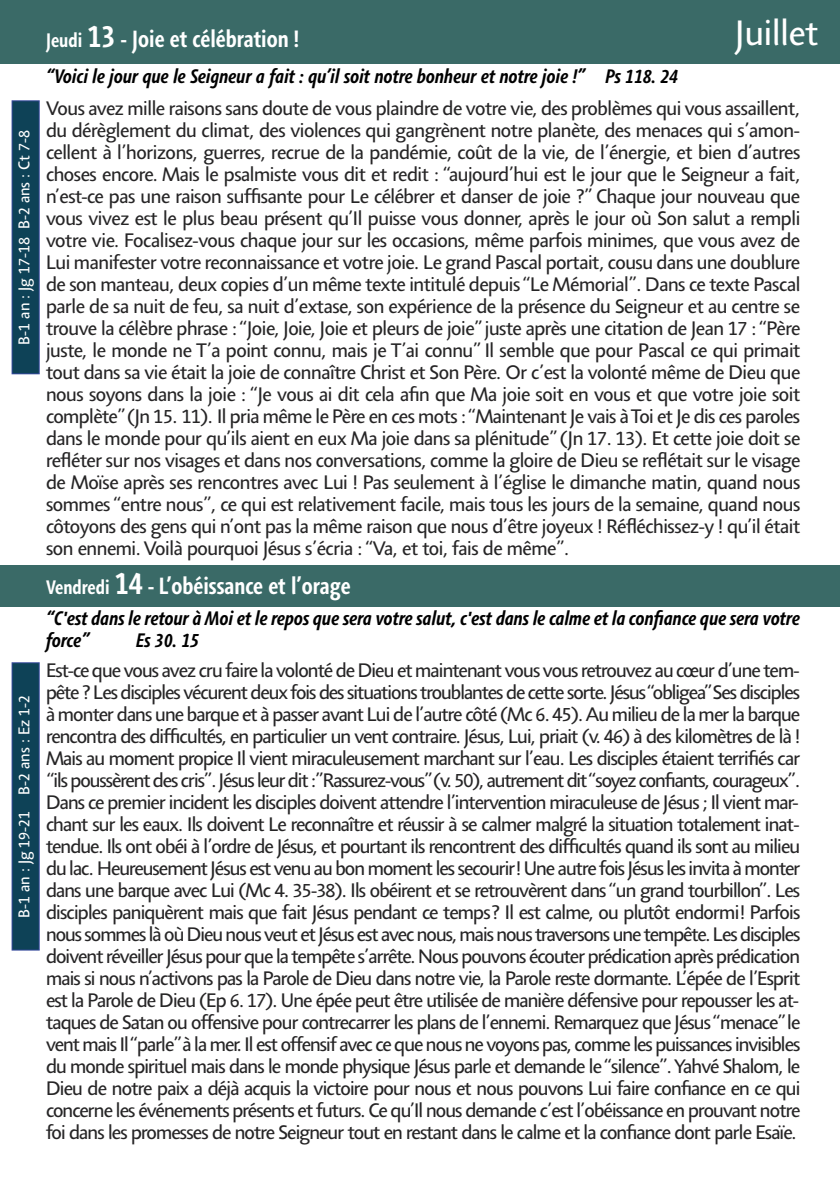
<style>
.page{position:relative;width:840px;height:1191px;background:#fff}
.page>*{position:absolute;margin:0;border:0;box-sizing:border-box;transform-origin:0 0}
.t1{font:36px "Agilita LT Std";color:#fff}
.t2{font:700 condensed 24px "Agilita LT Std";color:#fff}
.t3{font:20px/22px "Agilita LT Std";letter-spacing:-.04em;color:#262526;text-align:justify}
.t4{font:italic 700 condensed 20px/22px "Agilita LT Std";color:#000}
.t5{font:16px "Agilita LT Std";color:#fff}
.s1{font-size:20px}
.s2{font-size:32px}
</style>
<div class="page">
<div style="left:0;top:0;width:839px;height:64px;background:#3a6a67"></div>
<div style="left:0;top:565px;width:839px;height:41px;background:#3a6a67"></div>
<div style="left:13px;top:101px;width:26px;height:272px;background:#0e4257"></div>
<div style="left:12px;top:100px;width:28px;height:274px;border:1px solid #33489a"></div>
<div style="left:13px;top:663px;width:26px;height:286px;background:#0e4257"></div>
<div style="left:12px;top:662px;width:28px;height:288px;border:1px solid #33489a"></div>
<p class="t5" style="left:15px;top:344px;width:216px;rotate:-90deg">B-1 an : Jg 17-18 B-2 ans : Ct 7-8</p>
<p class="t5" style="left:15px;top:918px;width:225px;rotate:-90deg">B-1 an : Jg 19-21 B-2 ans : Ez 1-2</p>
<p class="t2" style="left:46px;top:29px;width:254px"><span class="s1">Jeudi</span> <span class="s2">13</span> - Joie et célébration !</p>
<h1 class="t1" style="left:734px;top:12px;width:84px">Juillet</h1>
<p class="t4" style="left:46px;top:66px;width:633px">“Voici le jour que le Seigneur a fait : qu’il soit notre bonheur et notre joie !” Ps 118. 24</p>
<p class="t3" style="left:46px;top:98px;width:755px">Vous avez mille raisons sans doute de vous plaindre de votre vie, des problèmes qui vous assaillent, du dérèglement du climat, des violences qui gangrènent notre planète, des menaces qui s’amon&shy;cellent à l’horizons, guerres, recrue de la pandémie, coût de la vie, de l’énergie, et bien d’autres choses encore. Mais le psalmiste vous dit et redit : “aujourd’hui est le jour que le Seigneur a fait, n’est-ce pas une raison suffisante pour Le célébrer et danser de joie ?” Chaque jour nouveau que vous vivez est le plus beau présent qu’Il puisse vous donner, après le jour où Son salut a rempli votre vie. Focalisez-vous chaque jour sur les occasions, même parfois minimes, que vous avez de Lui manifester votre reconnaissance et votre joie. Le grand Pascal portait, cousu dans une doublure de son manteau, deux copies d’un même texte intitulé depuis “Le Mémorial”. Dans ce texte Pascal parle de sa nuit de feu, sa nuit d’extase, son expérience de la présence du Seigneur et au centre se trouve la célèbre phrase : “Joie, Joie, Joie et pleurs de joie” juste après une citation de Jean 17 : “Père juste, le monde ne T’a point connu, mais je T’ai connu” Il semble que pour Pascal ce qui primait tout dans sa vie était la joie de connaître Christ et Son Père. Or c’est la volonté même de Dieu que nous soyons dans la joie : “Je vous ai dit cela afin que Ma joie soit en vous et que votre joie soit complète” (Jn 15. 11). Il pria même le Père en ces mots : “Maintenant Je vais à Toi et Je dis ces paroles dans le monde pour qu’ils aient en eux Ma joie dans sa plénitude” (Jn 17. 13). Et cette joie doit se refléter sur nos visages et dans nos conversations, comme la gloire de Dieu se reflétait sur le visage de Moïse après ses rencontres avec Lui ! Pas seulement à l’église le dimanche matin, quand nous sommes “entre nous”, ce qui est relativement facile, mais tous les jours de la semaine, quand nous côtoyons des gens qui n’ont pas la même raison que nous d’être joyeux ! Réfléchissez-y ! qu’il était son ennemi. Voilà pourquoi Jésus s’écria : “Va, et toi, fais de même”.</p>
<p class="t2" style="left:46px;top:575px;width:306px"><span class="s1">Vendredi</span> <span class="s2">14</span> - L’obéissance et l’orage</p>
<p class="t4" style="left:46px;top:608px;width:755px">“C'est dans le retour à Moi et le repos que sera votre salut, c'est dans le calme et la confiance que sera votre force”</p>
<p class="t4" style="left:136px;top:630px;width:65px">Es 30. 15</p>
<p class="t3" style="left:46px;top:660px;width:755px">Est-ce que vous avez cru faire la volonté de Dieu et maintenant vous vous retrouvez au cœur d’une tem&shy;pête ? Les disciples vécurent deux fois des situations troublantes de cette sorte. Jésus “obligea” Ses disciples à monter dans une barque et à passer avant Lui de l’autre côté (Mc 6. 45). Au milieu de la mer la barque rencontra des difficultés, en particulier un vent contraire. Jésus, Lui, priait (v. 46) à des kilomètres de là !<br>Mais au moment propice Il vient miraculeusement marchant sur l’eau. Les disciples étaient terrifiés car “ils poussèrent des cris”. Jésus leur dit :”Rassurez-vous” (v. 50), autrement dit “soyez confiants, courageux”.<br>Dans ce premier incident les disciples doivent attendre l’intervention miraculeuse de Jésus ; Il vient mar&shy;chant sur les eaux. Ils doivent Le reconnaître et réussir à se calmer malgré la situation totalement inat&shy;tendue. Ils ont obéi à l’ordre de Jésus, et pourtant ils rencontrent des difficultés quand ils sont au milieu du lac. Heureusement Jésus est venu au bon moment les secourir! Une autre fois Jésus les invita à monter dans une barque avec Lui (Mc 4. 35-38). Ils obéirent et se retrouvèrent dans “un grand tourbillon”. Les disciples paniquèrent mais que fait Jésus pendant ce temps? Il est calme, ou plutôt endormi! Parfois nous sommes là où Dieu nous veut et Jésus est avec nous, mais nous traversons une tempête. Les disciples doivent réveiller Jésus pour que la tempête s’arrête. Nous pouvons écouter prédication après prédication mais si nous n’activons pas la Parole de Dieu dans notre vie, la Parole reste dormante. L’épée de l’Esprit est la Parole de Dieu (Ep 6. 17). Une épée peut être utilisée de manière défensive pour repousser les at&shy;taques de Satan ou offensive pour contrecarrer les plans de l’ennemi. Remarquez que Jésus “menace” le vent mais Il “parle” à la mer. Il est offensif avec ce que nous ne voyons pas, comme les puissances invisibles du monde spirituel mais dans le monde physique Jésus parle et demande le “silence”. Yahvé Shalom, le Dieu de notre paix a déjà acquis la victoire pour nous et nous pouvons Lui faire confiance en ce qui concerne les événements présents et futurs. Ce qu’Il nous demande c’est l’obéissance en prouvant notre foi dans les promesses de notre Seigneur tout en restant dans le calme et la confiance dont parle Esaïe.</p>
</div>
